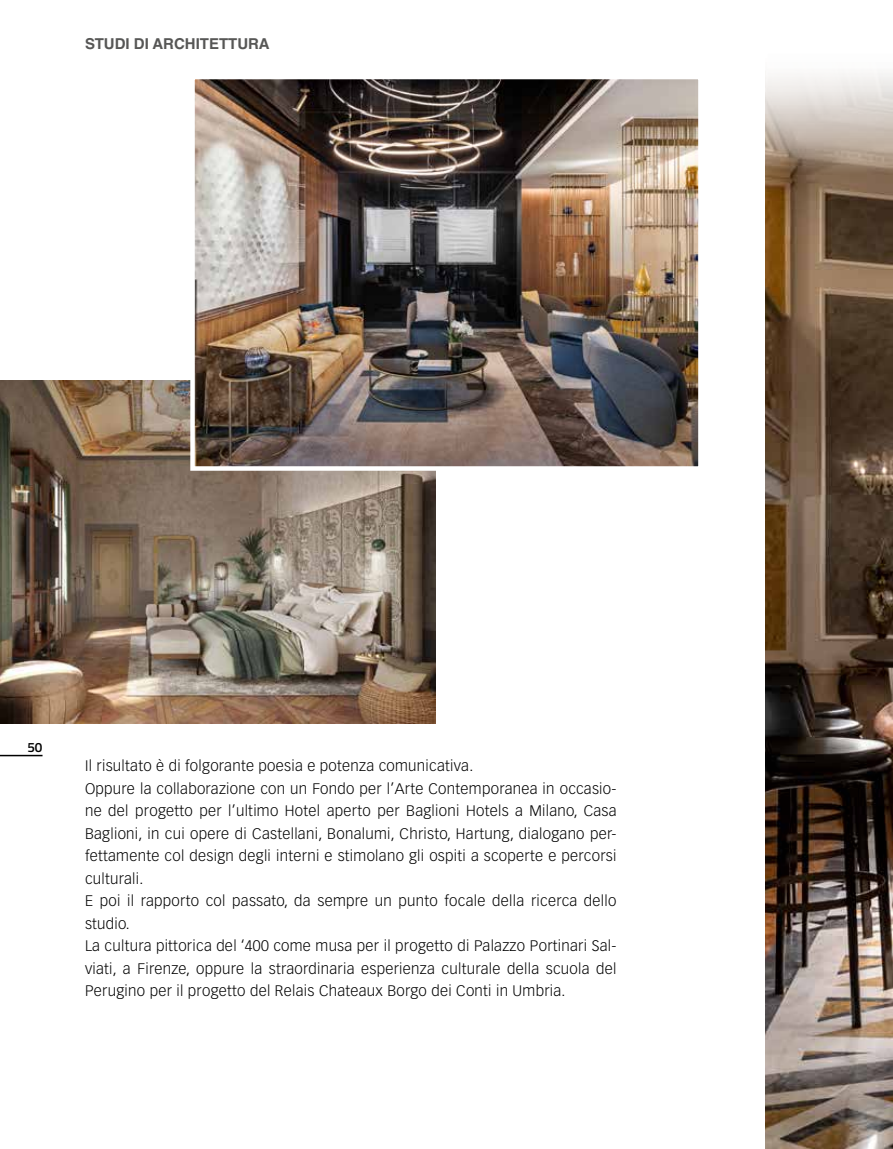
<style>
.page{position:relative;width:893px;height:1149px;background:#fff}
.page>*{position:absolute;margin:0;border:0;box-sizing:border-box;transform-origin:0 0}
.t1{font:300 15px/22.5px "Vectora LT Std";letter-spacing:.02em;color:#000}
.t2{font:700 15px "Helvetica LT Std";color:#575756}
.t3{font:600 13.5px "Titillium";color:#000}
</style>
<div class="page">
<hr style="left:0;top:754px;width:43px;height:2px;background:#000">
<img style="left:765px;top:71px;width:128px;height:1077px">
<img style="left:0;top:380px;width:436px;height:343px">
<img style="left:188px;top:79px;width:511px;height:394px">
<p class="t2" style="left:85px;top:35px;width:186px">STUDI DI ARCHITETTURA</p>
<p class="t3" style="left:27px;top:737px;width:17px">50</p>
<p class="t1" style="left:85px;top:754px;width:533px">Il risultato è di folgorante poesia e potenza comunicativa.<br>Oppure la collaborazione con un Fondo per l’Arte Contemporanea in occasio&shy;ne del progetto per l’ultimo Hotel aperto per Baglioni Hotels a Milano, Casa Baglioni, in cui opere di Castellani, Bonalumi, Christo, Hartung, dialogano per&shy;fettamente col design degli interni e stimolano gli ospiti a scoperte e percorsi culturali.<br>E poi il rapporto col passato, da sempre un punto focale della ricerca dello studio.<br>La cultura pittorica del ‘400 come musa per il progetto di Palazzo Portinari Sal&shy;viati, a Firenze, oppure la straordinaria esperienza culturale della scuola del Perugino per il progetto del Relais Chateaux Borgo dei Conti in Umbria.</p>
</div>
